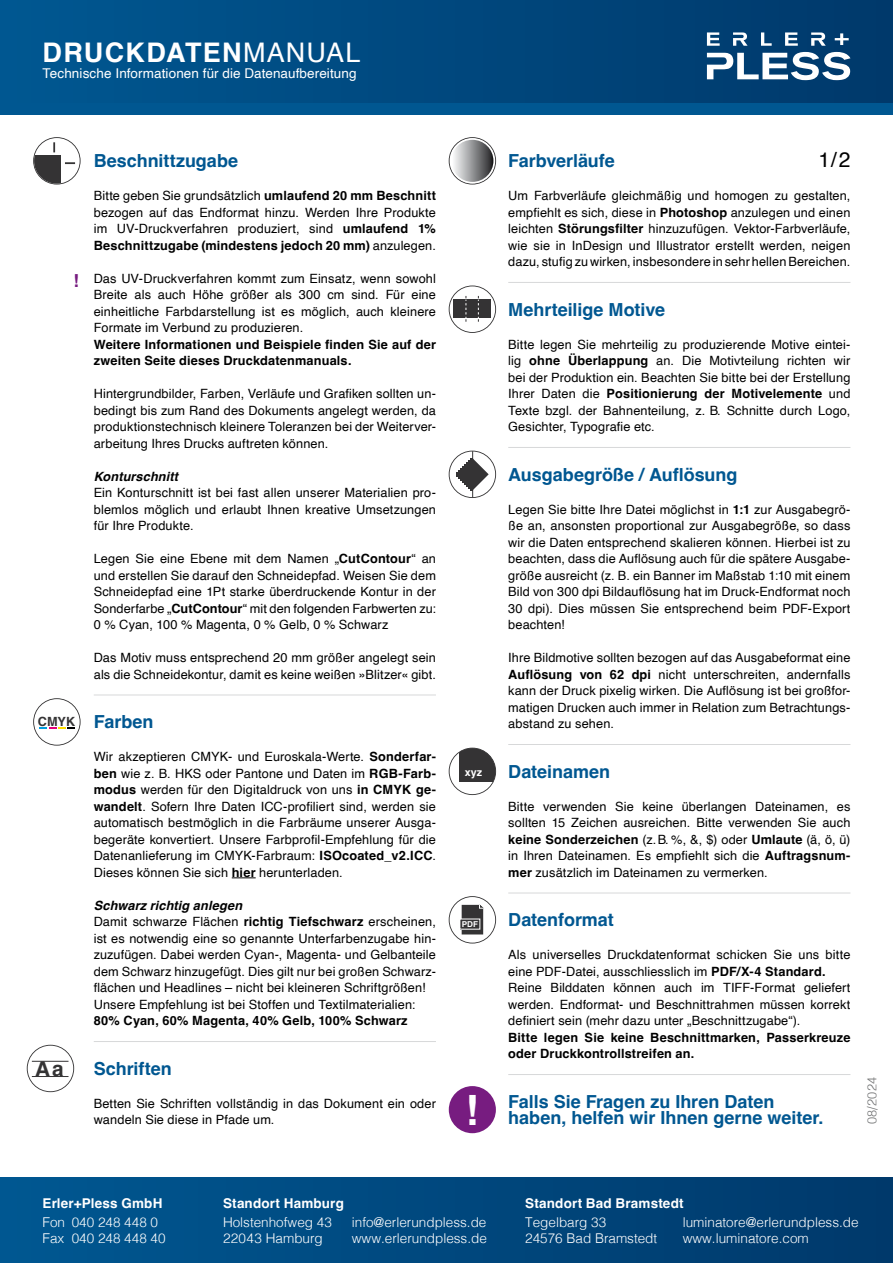
<style>
.page{position:relative;width:893px;height:1263px;background:#fff}
.page>*{position:absolute;margin:0;border:0;box-sizing:border-box;transform-origin:0 0}
.t1{font:700 41.85px "Helvetica";color:#fff}
.t2{font:700 27px "Helvetica";letter-spacing:.045em;color:#fff}
.t3{font:21px "Helvetica";color:#000}
.t4{font:700 20.7px "Helvetica";color:#343334}
.t5{font:700 18px/16.5px "Helvetica";color:#005791}
.t6{font:700 18px "Helvetica";color:#771c80}
.t7{font:300 13.5px/16.2px "Helvetica";color:#fff}
.t8{font:700 13.5px "Helvetica";letter-spacing:.01em;color:#fff}
.t9{font:13.5px "Helvetica";letter-spacing:.005em;color:#fff}
.t10{font:12.75px/16.5px "Helvetica";letter-spacing:.01em;color:#000;text-align:justify}
.t11{font:700 12.75px/16.5px "Helvetica";letter-spacing:.015em;color:#000}
.t12{font:italic 700 12.75px "Helvetica";letter-spacing:.01em;color:#000}
.t13{font:300 12.75px "Helvetica";letter-spacing:.02em;color:#707172}
.t14{font:700 12.75px "Helvetica";color:#343334}
.t15{font:700 10.8px "Helvetica";color:#fff}
.t16{font:700 8.1px "Helvetica";color:#fff}
.s1{font-weight:400}
.s2{font-weight:700}
.s3{font-weight:700;font-style:italic}
</style>
<div class="page">
<div style="left:0;top:0;width:893px;height:110px;background:linear-gradient(to right,#005791,#00396b)"></div>
<div style="left:0;top:1178px;width:893px;height:85px;background:linear-gradient(to right,#005791,#00396b)"></div>
<div style="left:0;top:104px;width:893px;height:11px;background:#005791"></div>
<svg style="left:707px;top:52px;width:143px;height:28px"></svg>
<svg style="left:707px;top:32px;width:13px;height:14px"></svg>
<svg style="left:761px;top:32px;width:11px;height:14px"></svg>
<svg style="left:785px;top:32px;width:13px;height:14px"></svg>
<svg style="left:733px;top:32px;width:15px;height:14px"></svg>
<svg style="left:811px;top:33px;width:15px;height:13px"></svg>
<svg style="left:835px;top:33px;width:14px;height:12px"></svg>
<svg style="left:232px;top:877px;width:24px;height:1px"></svg>
<hr style="left:94px;top:695px;width:342px;height:1px;background:#d7d8d9">
<hr style="left:94px;top:1041px;width:342px;height:1px;background:#d7d8d9">
<hr style="left:508px;top:282px;width:342px;height:1px;background:#d7d8d9">
<hr style="left:508px;top:447px;width:342px;height:1px;background:#d7d8d9">
<hr style="left:508px;top:744px;width:342px;height:1px;background:#d7d8d9">
<hr style="left:508px;top:893px;width:342px;height:1px;background:#d7d8d9">
<hr style="left:508px;top:1074px;width:342px;height:1px;background:#d7d8d9">
<div style="left:448px;top:1085px;width:49px;height:49px;background:#771c80;border-radius:50%"></div>
<div style="left:447px;top:1084px;width:51px;height:51px;border:2px solid #fff;border-radius:50%"></div>
<svg style="left:33px;top:137px;width:48px;height:48px"></svg>
<svg style="left:27px;top:1045px;width:47px;height:47px"></svg>
<hr style="left:32px;top:1076px;width:37px;height:1px;background:#343334">
<hr style="left:32px;top:1061px;width:37px;height:1px;background:#343334">
<svg style="left:449px;top:285px;width:47px;height:48px"></svg>
<svg style="left:449px;top:137px;width:47px;height:48px"></svg>
<svg style="left:450px;top:139px;width:45px;height:44px"></svg>
<div style="left:451px;top:140px;width:42px;height:42px;background:linear-gradient(to right,#fff,#2d2e30);border-radius:21px"></div>
<svg style="left:449px;top:451px;width:47px;height:47px"></svg>
<svg style="left:449px;top:752px;width:45px;height:43px"></svg>
<div style="left:459px;top:748px;width:37px;height:34px;background:#343334"></div>
<svg style="left:449px;top:896px;width:47px;height:47px"></svg>
<svg style="left:33px;top:698px;width:48px;height:48px"></svg>
<h2 class="t2" style="left:43px;top:36px;width:319px">DRUCKDATEN<span class="s1">MANUAL</span></h2>
<p class="t9" style="left:43px;top:63px;width:316px">Technische Informationen für die Datenaufbereitung</p>
<h3 class="t6" style="left:73px;top:269px;width:7px">!</h3>
<p class="t14" style="left:38px;top:713px;width:39px">CMYK</p>
<h3 class="t4" style="left:35px;top:1056px;width:30px">Aa</h3>
<h3 class="t5" style="left:94px;top:155px;width:146px">Beschnittzugabe</h3>
<h3 class="t3" style="left:818px;top:144px;width:34px">1/2</h3>
<p class="t10" style="left:94px;top:188px;width:344px">Bitte geben Sie grundsätzlich <span class="s2">umlaufend 20 mm Beschnitt </span>bezogen auf das Endformat hinzu. Werden Ihre Produkte im UV-Druckverfahren produziert, sind <span class="s2">umlaufend 1% Beschnittzugabe (mindestens jedoch 20 mm)</span> anzulegen.</p>
<p class="t10" style="left:94px;top:270px;width:344px">Das UV-Druckverfahren kommt zum Einsatz, wenn sowohl Breite als auch Höhe größer als 300 cm sind. Für eine einheitliche Farbdarstellung ist es möglich, auch kleinere Formate im Verbund zu produzieren.</p>
<p class="t11" style="left:94px;top:337px;width:344px">Weitere Informationen und Beispiele finden Sie auf der zweiten Seite dieses Druckdatenmanuals.</p>
<p class="t10" style="left:94px;top:386px;width:344px">Hintergrundbilder, Farben, Verläufe und Grafiken sollten un&shy;bedingt bis zum Rand des Dokuments angelegt werden, da produktionstechnisch kleinere Toleranzen bei der Weiterver&shy;arbeitung Ihres Drucks auftreten können.</p>
<p class="t12" style="left:94px;top:468px;width:86px">Konturschnitt</p>
<p class="t10" style="left:94px;top:485px;width:344px">Ein Konturschnitt ist bei fast allen unserer Materialien pro&shy;blemlos möglich und erlaubt Ihnen kreative Umsetzungen für Ihre Produkte.</p>
<p class="t10" style="left:94px;top:551px;width:344px">Legen Sie eine Ebene mit dem Namen „<span class="s2">CutContour</span>“ an und erstellen Sie darauf den Schneidepfad. Weisen Sie dem Schneidepfad eine 1Pt starke überdruckende Kontur in der Sonderfarbe „<span class="s2">CutContour</span>“ mit den folgenden Farbwerten zu:<br>0 % Cyan, 100 % Magenta, 0 % Gelb, 0 % Schwarz</p>
<p class="t10" style="left:94px;top:650px;width:344px">Das Motiv muss entsprechend 20 mm größer angelegt sein als die Schneidekontur, damit es keine weißen »Blitzer« gibt.</p>
<h3 class="t5" style="left:94px;top:716px;width:61px">Farben</h3>
<p class="t10" style="left:94px;top:749px;width:344px">Wir akzeptieren CMYK- und Euroskala-Werte. <span class="s2">Sonderfar&shy;ben</span> wie z. B. HKS oder Pantone und Daten im <span class="s2">RGB-Farb&shy;modus</span> werden für den Digitaldruck von uns <span class="s2">in CMYK ge&shy;wandelt</span>. Sofern Ihre Daten ICC-profiliert sind, werden sie automatisch bestmöglich in die Farbräume unserer Ausga&shy;begeräte konvertiert. Unsere Farbprofil-Empfehlung für die Datenanlieferung im CMYK-Farbraum: <span class="s2">ISOcoated_v2.ICC</span>.<br>Dieses können Sie sich <span class="s2">hier</span> herunterladen.</p>
<p class="t10" style="left:94px;top:897px;width:344px;text-align:left"><span class="s3">Schwarz richtig anlegen<br></span>Damit schwarze Flächen <span class="s2">richtig Tiefschwarz</span> erscheinen, ist es notwendig eine so genannte Unterfarbenzugabe hin&shy;zuzufügen. Dabei werden Cyan-, Magenta- und Gelbanteile dem Schwarz hinzugefügt. Dies gilt nur bei großen Schwarz&shy;flächen und Headlines – nicht bei kleineren Schriftgrößen!<br>Unsere Empfehlung ist bei Stoffen und Textilmaterialien:</p>
<p class="t11" style="left:94px;top:1014px;width:315px">80% Cyan, 60% Magenta, 40% Gelb, 100% Schwarz</p>
<h3 class="t5" style="left:94px;top:1062px;width:80px">Schriften</h3>
<p class="t10" style="left:94px;top:1095px;width:344px">Betten Sie Schriften vollständig in das Dokument ein oder wandeln Sie diese in Pfade um.</p>
<h3 class="t5" style="left:508px;top:155px;width:108px">Farbverläufe</h3>
<p class="t10" style="left:508px;top:188px;width:344px">Um Farbverläufe gleichmäßig und homogen zu gestalten, empfiehlt es sich, diese in <span class="s2">Photoshop</span> anzulegen und einen leichten <span class="s2">Störungsfilter</span> hinzuzufügen. Vektor-Farbverläufe, wie sie in InDesign und Illustrator erstellt werden, neigen dazu, stufig zu wirken, insbesondere in sehr hellen Bereichen.</p>
<h3 class="t5" style="left:508px;top:303px;width:158px">Mehrteilige Motive</h3>
<p class="t10" style="left:508px;top:336px;width:344px">Bitte legen Sie mehrteilig zu produzierende Motive eintei&shy;lig <span class="s2">ohne Überlappung</span> an. Die Motivteilung richten wir bei der Produktion ein. Beachten Sie bitte bei der Erstellung Ihrer Daten die <span class="s2">Positionierung der Motivelemente</span> und Texte bzgl. der Bahnenteilung, z. B. Schnitte durch Logo, Gesichter, Typografie etc.</p>
<h3 class="t5" style="left:508px;top:468px;width:231px">Ausgabegröße / Auflösung</h3>
<p class="t10" style="left:508px;top:501px;width:344px">Legen Sie bitte Ihre Datei möglichst in <span class="s2">1:1</span> zur Ausgabegrö&shy;ße an, ansonsten proportional zur Ausgabegröße, so dass wir die Daten entsprechend skalieren können. Hierbei ist zu beachten, dass die Auflösung auch für die spätere Ausgabe&shy;größe ausreicht (z. B. ein Banner im Maßstab 1:10 mit einem Bild von 300 dpi Bildauflösung hat im Druck-Endformat noch 30 dpi). Dies müssen Sie entsprechend beim PDF-Export beachten!</p>
<p class="t10" style="left:508px;top:650px;width:344px">Ihre Bildmotive sollten bezogen auf das Ausgabeformat eine <span class="s2">Auflösung von 62 dpi</span> nicht unterschreiten, andernfalls kann der Druck pixelig wirken. Die Auflösung ist bei großfor&shy;matigen Drucken auch immer in Relation zum Betrachtungs&shy;abstand zu sehen.</p>
<h3 class="t5" style="left:508px;top:765px;width:104px">Dateinamen</h3>
<p class="t10" style="left:508px;top:798px;width:344px">Bitte verwenden Sie keine überlangen Dateinamen, es sollten 15 Zeichen ausreichen. Bitte verwenden Sie auch <span class="s2">keine Sonderzeichen</span> (z. B. %, &amp;, $) oder <span class="s2">Umlaute</span> (ä, ö, ü) in Ihren Dateinamen. Es empfiehlt sich die <span class="s2">Auftragsnum&shy;mer</span> zusätzlich im Dateinamen zu vermerken.</p>
<h3 class="t5" style="left:508px;top:914px;width:107px">Datenformat</h3>
<p class="t10" style="left:508px;top:947px;width:344px;text-align:left">Als universelles Druckdatenformat schicken Sie uns bitte eine PDF-Datei, ausschliesslich im <span class="s2">PDF/X-4 Standard.<br></span>Reine Bilddaten können auch im TIFF-Format geliefert werden. Endformat- und Beschnittrahmen müssen korrekt definiert sein (mehr dazu unter „Beschnittzugabe“).</p>
<p class="t11" style="left:508px;top:1030px;width:344px">Bitte legen Sie keine Beschnittmarken, Passerkreuze oder Druckkontrollstreifen an.</p>
<h3 class="t5" style="left:508px;top:1095px;width:317px">Falls Sie Fragen zu Ihren Daten haben, helfen wir Ihnen gerne weiter.</h3>
<p class="t15" style="left:465px;top:766px;width:19px">xyz</p>
<p class="t16" style="left:462px;top:919px;width:18px">PDF</p>
<h1 class="t1" style="left:465px;top:1085px;width:15px">!</h1>
<p class="t13" style="left:861px;top:1124px;width:49px;rotate:-90deg">08/2024</p>
<p class="t8" style="left:43px;top:1195px;width:121px">Erler+Pless GmbH</p>
<p class="t7" style="left:43px;top:1213px;width:125px">Fon 040 248 448 0<br>Fax 040 248 448 40</p>
<p class="t8" style="left:223px;top:1195px;width:122px">Standort Hamburg</p>
<p class="t7" style="left:223px;top:1213px;width:110px">Holstenhofweg 43<br>22043 Hamburg</p>
<p class="t7" style="left:352px;top:1213px;width:137px">info@erlerundpless.de www.erlerundpless.de</p>
<p class="t8" style="left:525px;top:1195px;width:160px">Standort Bad Bramstedt</p>
<p class="t7" style="left:525px;top:1213px;width:134px">Tegelbarg 33<br>24576 Bad Bramstedt</p>
<p class="t7" style="left:683px;top:1213px;width:177px">luminatore@erlerundpless.de www.luminatore.com</p>
</div>
